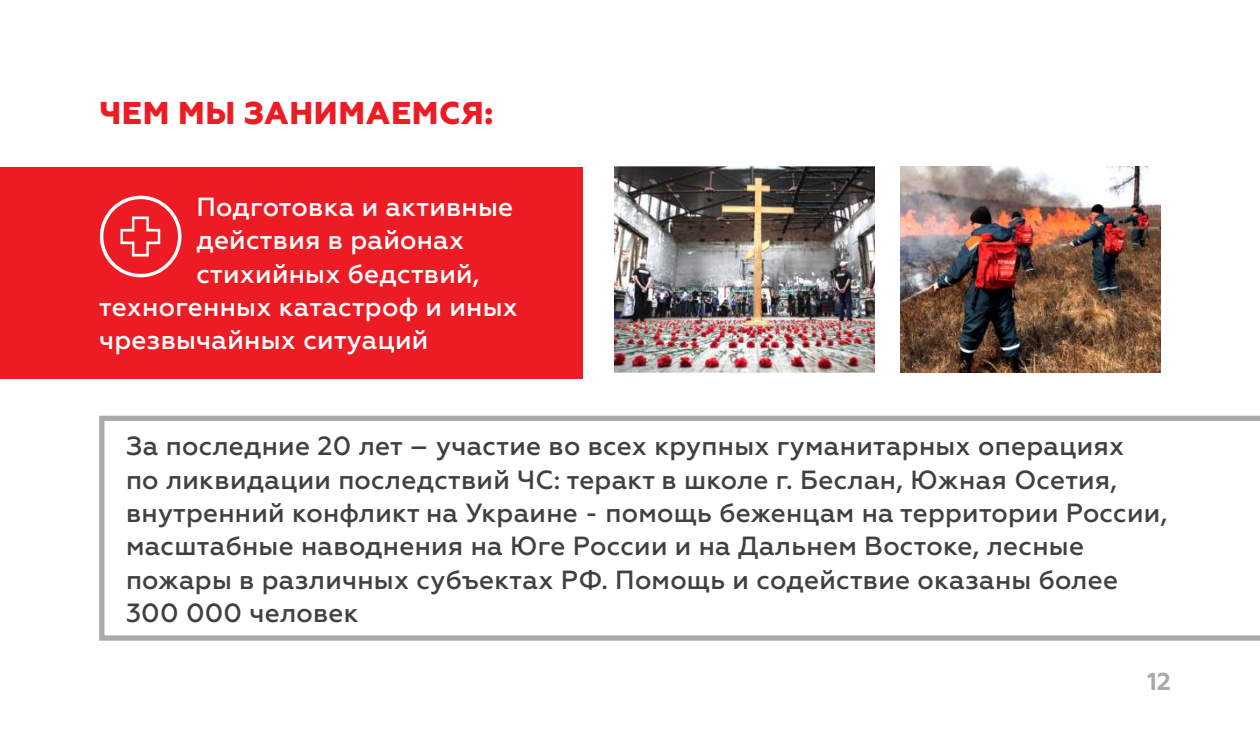
<style>
.page{position:relative;width:1260px;height:740px;background:#fff}
.page>*{position:absolute;margin:0;border:0;box-sizing:border-box;transform-origin:0 0}
.t1{font:800 31.5px "Geometria";letter-spacing:.02em;color:#ed1c24}
.t2{font:500 26.25px/33.2px "Geometria";letter-spacing:.01em;color:#404041}
.t3{font:500 26.25px "Geometria";letter-spacing:.01em;color:#fff}
.t4{font:700 24.5px "Geometria";color:#a7a9ab}
</style>
<div class="page">
<svg style="left:99px;top:415px;width:1161px;height:225px"></svg>
<div style="left:0;top:166px;width:583px;height:212px;background:#ed1c24"></div>
<img style="left:614px;top:166px;width:261px;height:206px">
<img style="left:900px;top:166px;width:261px;height:206px">
<svg style="left:120px;top:216px;width:41px;height:41px"></svg>
<div style="left:100px;top:195px;width:81px;height:82px;border:4px solid #fff;border-radius:50%"></div>
<p class="t1" style="left:99px;top:94px;width:395px">ЧЕМ МЫ ЗАНИМАЕМСЯ:</p>
<p class="t3" style="left:196px;top:191px;width:318px">Подготовка и активные</p>
<p class="t3" style="left:196px;top:225px;width:270px">действия в районах</p>
<p class="t3" style="left:196px;top:258px;width:285px">стихийных бедствий,</p>
<p class="t3" style="left:99px;top:291px;width:420px">техногенных катастроф и иных</p>
<p class="t3" style="left:99px;top:324px;width:331px">чрезвычайных ситуаций</p>
<p class="t2" style="left:126px;top:429px;width:1043px">За последние 20 лет – участие во всех крупных гуманитарных операциях<br>по ликвидации последствий ЧС: теракт в школе г. Беслан, Южная Осетия, внутренний конфликт на Украине - помощь беженцам на территории России, масштабные наводнения на Юге России и на Дальнем Востоке, лесные пожары в различных субъектах РФ. Помощь и содействие оказаны более 300 000 человек</p>
<p class="t4" style="left:1147px;top:667px;width:25px">12</p>
</div>
